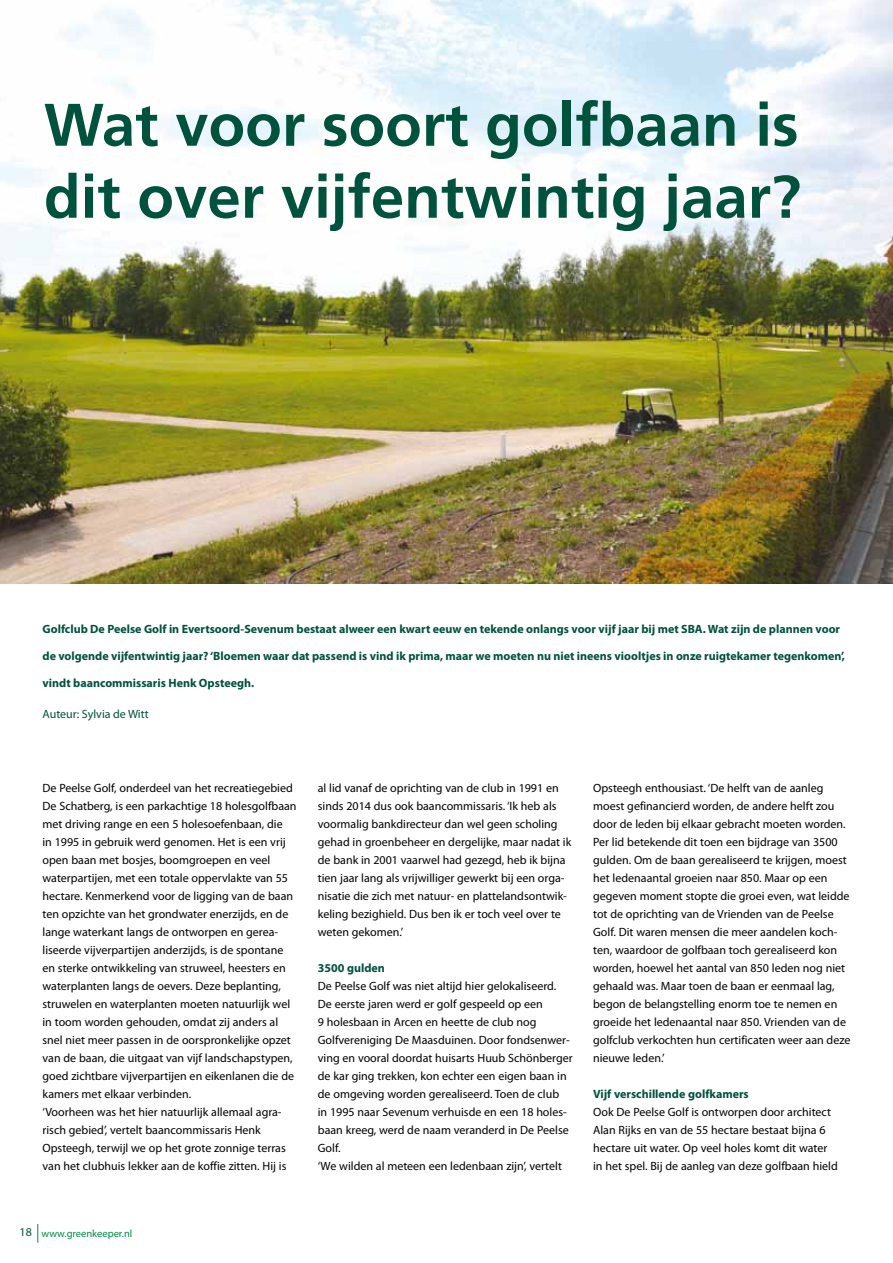
<style>
.page{position:relative;width:893px;height:1263px;background:#fff}
.page>*{position:absolute;margin:0;border:0;box-sizing:border-box;transform-origin:0 0}
.t1{font:700 60px/72px "Frutiger";color:#00523c}
.t2{font:12px/18px "Myriad Pro";color:#000}
.t3{font:700 12px "Myriad Pro";color:#00523c}
.t4{font:12px "Myriad Pro";color:#00523c}
.t5{font:10.5px "Myriad Pro";color:#008b45}
.s1{font-size:12px;color:#00523c}
</style>
<div class="page">
<svg style="left:38px;top:1224px;width:1px;height:19px"></svg>
<img style="left:0;top:0;width:893px;height:584px">
<hr style="left:892px;top:553px;width:1px;height:34px;background:#fff">
<h1 class="t1" style="left:44px;top:88px;width:758px">Wat voor soort golfbaan is dit over vijfentwintig jaar?</h1>
<p class="t3" style="left:43px;top:621px;width:799px">Golfclub De Peelse Golf in Evertsoord-Sevenum bestaat alweer een kwart eeuw en tekende onlangs voor vijf jaar bij met SBA. Wat zijn de plannen voor</p>
<p class="t3" style="left:43px;top:648px;width:804px">de volgende vijfentwintig jaar? ‘Bloemen waar dat passend is vind ik prima, maar we moeten nu niet ineens viooltjes in onze ruigtekamer tegenkomen’,</p>
<p class="t3" style="left:43px;top:675px;width:213px">vindt baancommissaris Henk Opsteegh.</p>
<p class="t4" style="left:43px;top:707px;width:108px">Auteur: Sylvia de Witt</p>
<p class="t2" style="left:43px;top:779px;width:256px">De Peelse Golf, onderdeel van het recreatiegebied De Schatberg, is een parkachtige 18 holesgolfbaan met driving range en een 5 holesoefenbaan, die<br>in 1995 in gebruik werd genomen. Het is een vrij open baan met bosjes, boomgroepen en veel waterpartijen, met een totale oppervlakte van 55 hectare. Kenmerkend voor de ligging van de baan ten opzichte van het grondwater enerzijds, en de lange waterkant langs de ontworpen en gerea&shy;liseerde vijverpartijen anderzijds, is de spontane en sterke ontwikkeling van struweel, heesters en waterplanten langs de oevers. Deze beplanting, struwelen en waterplanten moeten natuurlijk wel in toom worden gehouden, omdat zij anders al snel niet meer passen in de oorspronkelijke opzet van de baan, die uitgaat van vijf landschapstypen, goed zichtbare vijverpartijen en eikenlanen die de kamers met elkaar verbinden.<br>‘Voorheen was het hier natuurlijk allemaal agra&shy;risch gebied’, vertelt baancommissaris Henk Opsteegh, terwijl we op het grote zonnige terras van het clubhuis lekker aan de koffie zitten. Hij is</p>
<p class="t2" style="left:318px;top:779px;width:255px">al lid vanaf de oprichting van de club in 1991 en sinds 2014 dus ook baancommissaris. ‘Ik heb als voormalig bankdirecteur dan wel geen scholing gehad in groenbeheer en dergelijke, maar nadat ik de bank in 2001 vaarwel had gezegd, heb ik bijna tien jaar lang als vrijwilliger gewerkt bij een orga&shy;nisatie die zich met natuur- en plattelandsontwik&shy;keling bezighield. Dus ben ik er toch veel over te weten gekomen.’</p>
<p class="t3" style="left:318px;top:960px;width:69px">3500 gulden</p>
<p class="t2" style="left:318px;top:977px;width:256px">De Peelse Golf was niet altijd hier gelokaliseerd.<br>De eerste jaren werd er golf gespeeld op een<br>9 holesbaan in Arcen en heette de club nog Golfvereniging De Maasduinen. Door fondsenwer&shy;ving en vooral doordat huisarts Huub Schönberger de kar ging trekken, kon echter een eigen baan in de omgeving worden gerealiseerd. Toen de club<br>in 1995 naar Sevenum verhuisde en een 18 holes&shy;baan kreeg, werd de naam veranderd in De Peelse Golf.<br>‘We wilden al meteen een ledenbaan zijn’, vertelt</p>
<p class="t2" style="left:593px;top:779px;width:259px">Opsteegh enthousiast. ‘De helft van de aanleg moest gefinancierd worden, de andere helft zou door de leden bij elkaar gebracht moeten worden.<br>Per lid betekende dit toen een bijdrage van 3500 gulden. Om de baan gerealiseerd te krijgen, moest het ledenaantal groeien naar 850. Maar op een gegeven moment stopte die groei even, wat leidde tot de oprichting van de Vrienden van de Peelse Golf. Dit waren mensen die meer aandelen koch&shy;ten, waardoor de golfbaan toch gerealiseerd kon worden, hoewel het aantal van 850 leden nog niet gehaald was. Maar toen de baan er eenmaal lag, begon de belangstelling enorm toe te nemen en groeide het ledenaantal naar 850. Vrienden van de golfclub verkochten hun certificaten weer aan deze nieuwe leden.’</p>
<p class="t3" style="left:593px;top:1086px;width:157px">Vijf verschillende golfkamers</p>
<p class="t2" style="left:593px;top:1103px;width:246px">Ook De Peelse Golf is ontworpen door architect Alan Rijks en van de 55 hectare bestaat bijna 6 hectare uit water. Op veel holes komt dit water in het spel. Bij de aanleg van deze golfbaan hield</p>
<p class="t5" style="left:20px;top:1227px;width:114px"><span class="s1">18</span> www.greenkeeper.nl</p>
</div>
